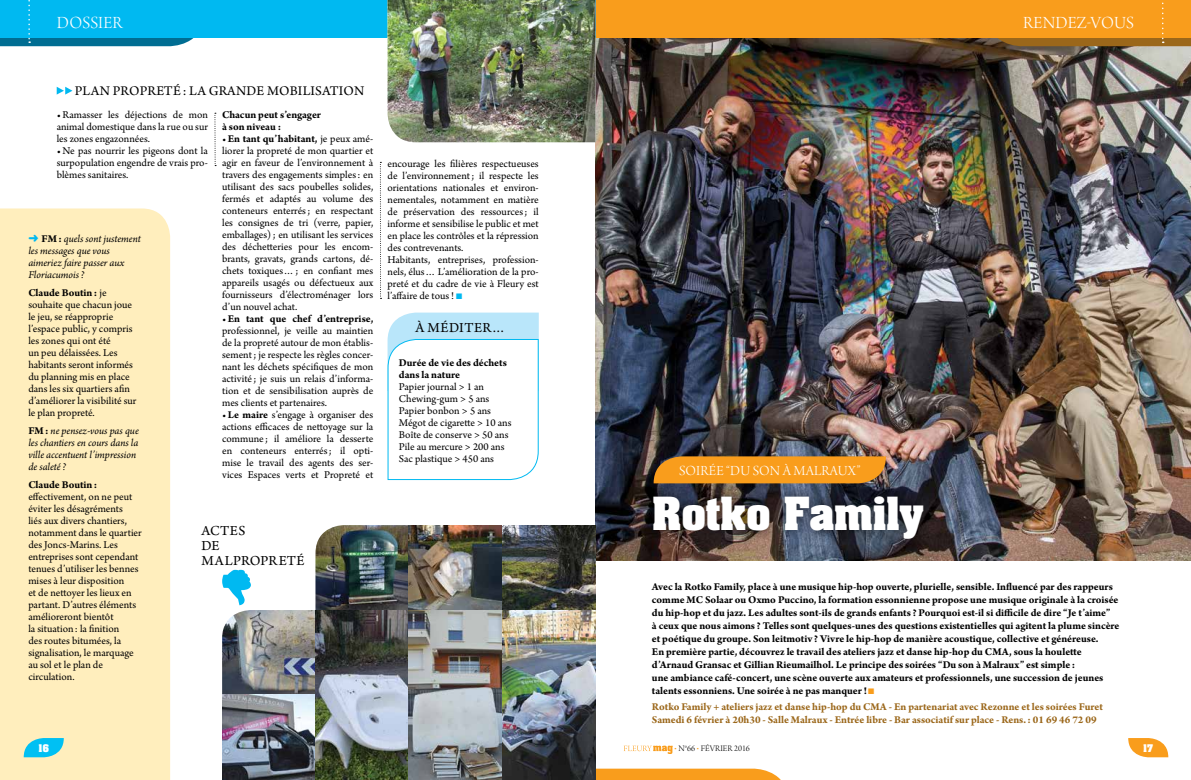
<style>
.page{position:relative;width:1191px;height:780px;background:#fff}
.page>*{position:absolute;margin:0;border:0;box-sizing:border-box;transform-origin:0 0}
.t1{font:700 38.9px "Aachen Std";color:#fff}
.t2{font:18px "Arno Pro Light Display";color:#fff}
.t3{font:14.7px "Arno Pro Light Display";letter-spacing:.01em;color:#fff}
.t4{font:14.5px/15px "Arno Pro";color:#000;text-align:justify}
.t5{font:14px "Arno Pro";color:#000}
.t6{font:11px/12px "Arno Pro";color:#000;text-align:justify}
.t7{font:700 11px/13px "Arno Pro";letter-spacing:-.005em;color:#000}
.t8{font:700 11px/13px "Arno Pro";color:#9b671a}
.t9{font:italic 11px/12px "Arno Pro";letter-spacing:-.005em;color:#000}
.t10{font:9px "Arno Pro Light Display";color:#000}
.t11{font:700 9px "Aachen Std";color:#fff}
.s1{font-weight:700}
.s2{color:#00b9f1}
.s3{font-weight:700;font-style:normal}
.s4{color:#f99d1c}
</style>
<div class="page">
<img style="left:595px;top:38px;width:596px;height:522px">
<svg style="left:1128px;top:738px;width:40px;height:19px"></svg>
<div style="left:595px;top:0;width:596px;height:38px;background:#f99d1c"></div>
<svg style="left:986px;top:2px;width:205px;height:44px"></svg>
<svg style="left:623px;top:745px;width:49px;height:9px"></svg>
<svg style="left:595px;top:768px;width:186px;height:12px;background:#f8a532"></svg>
<div style="left:0;top:0;width:595px;height:38px;background:#00b9f1"></div>
<svg style="left:0;top:0;width:194px;height:46px"></svg>
<svg style="left:57px;top:87px;width:15px;height:8px"></svg>
<div style="left:641px;top:483px;width:294px;height:67px;background:#000;opacity:.7"></div>
<svg style="left:653px;top:456px;width:233px;height:27px;background:#ed961e"></svg>
<svg style="left:387px;top:312px;width:152px;height:168px"></svg>
<div style="left:0;top:208px;width:170px;height:572px;background:#ffeebd"></div>
<img style="left:387px;top:0;width:208px;height:142px">
<img style="left:409px;top:525px;width:93px;height:85px">
<img style="left:502px;top:525px;width:93px;height:85px">
<img style="left:222px;top:695px;width:93px;height:85px">
<img style="left:315px;top:695px;width:94px;height:85px">
<img style="left:409px;top:610px;width:93px;height:170px">
<img style="left:502px;top:610px;width:93px;height:170px">
<svg style="left:24px;top:738px;width:40px;height:19px"></svg>
<img style="left:222px;top:525px;width:187px;height:170px">
<svg style="left:215px;top:113px;width:1px;height:53px"></svg>
<svg style="left:380px;top:162px;width:1px;height:137px"></svg>
<h2 class="t2" style="left:57px;top:13px;width:11px">DOSSIER</h2>
<p class="t5" style="left:75px;top:82px;width:10px">plan</p>
<p class="t5" style="left:113px;top:82px;width:10px">propret</p>
<p class="t5" style="left:173px;top:82px;width:46px">é: la grande</p>
<p class="t5" style="left:267px;top:82px;width:10px">mobilisation</p>
<p class="t6" style="left:57px;top:109px;width:153px">•Ramasser les déjections de mon animal domestique dans la rue ou sur les zones engazonnées.</p>
<p class="t6" style="left:57px;top:145px;width:153px">•Ne pas nourrir les pigeons dont la surpopulation engendre de vrais pro&shy;blèmes sanitaires.</p>
<p class="t7" style="left:222px;top:109px;width:100px;line-height:12px">Chacun peut s’engager à son niveau :</p>
<p class="t6" style="left:222px;top:133px;width:153px">•<span class="s1">En tant qu’habitant,</span> je peux amé&shy;liorer la propreté de mon quartier et agir en faveur de l’environnement à travers des engagements simples: en utilisant des sacs poubelles solides, fermés et adaptés au volume des conteneurs enterrés; en respectant les consignes de tri (verre, papier, emballages) ; en utilisant les services des déchetteries pour les encom&shy;brants, gravats, grands cartons, dé&shy;chets toxiques…; en confiant mes appareils usagés ou défectueux aux fournisseurs d’électroménager lors d’un nouvel achat.</p>
<p class="t6" style="left:222px;top:313px;width:153px">•<span class="s1">En tant que chef d’entreprise, </span>professionnel, je veille au maintien de la propreté autour de mon établis&shy;sement; je respecte les règles concer&shy;nant les déchets spécifiques de mon activité ; je suis un relais d’informa&shy;tion et de sensibilisation auprès de mes clients et partenaires.</p>
<p class="t6" style="left:222px;top:409px;width:153px">•<span class="s1">Le maire</span> s’engage à organiser des actions efficaces de nettoyage sur la commune ; il améliore la desserte en conteneurs enterrés; il opti&shy;mise le travail des agents des ser&shy;vices Espaces verts et Propreté et</p>
<p class="t9" style="left:28px;top:234px;width:114px"><span class="s2">➜</span> <span class="s3">FM:</span> quels sont justement les messages que vous aimeriez faire passer aux<br>Floriacumois?</p>
<p class="t6" style="left:28px;top:287px;width:110px;text-align:left"><span class="s1">Claude Boutin:</span> je souhaite que chacun joue le jeu, se réapproprie l’espace public, y compris les zones qui ont été<br>un peu délaissées. Les habitants seront informés du planning mis en place dans les six quartiers afin d’améliorer la visibilité sur le plan propreté.</p>
<p class="t9" style="left:28px;top:425px;width:112px"><span class="s3">FM:</span> ne pensez-vous pas que les chantiers en cours dans la ville accentuent l’impression de saleté?</p>
<p class="t7" style="left:28px;top:478px;width:70px">Claude Boutin:</p>
<p class="t6" style="left:28px;top:491px;width:115px;text-align:left">effectivement, on ne peut éviter les désagréments<br>liés aux divers chantiers, notamment dans le quartier des Joncs-Marins. Les entreprises sont cependant tenues d’utiliser les bennes mises à leur disposition<br>et de nettoyer les lieux en partant. D’autres éléments amélioreront bientôt<br>la situation : la finition<br>des routes bitumées, la signalisation, le marquage au sol et le plan de circulation.</p>
<h3 class="t4" style="left:201px;top:524px;width:11px">actes de malpropret</h3>
<h3 class="t4" style="left:297px;top:553px;width:10px">é</h3>
<p class="t6" style="left:387px;top:158px;width:153px;text-align:left">encourage les filières respectueuses de l’environnement; il respecte les orientations nationales et environ&shy;nementales, notamment en matière de préservation des ressources; il informe et sensibilise le public et met en place les contrôles et la répression des contrevenants.<br>Habitants, entreprises, profession&shy;nels, élus… L’amélioration de la pro&shy;preté et du cadre de vie à Fleury est l’affaire de tous! <span class="s2">■</span></p>
<h3 class="t4" style="left:415px;top:321px;width:44px">à méditer</h3>
<h3 class="t4" style="left:491px;top:321px;width:16px">…</h3>
<p class="t7" style="left:399px;top:357px;width:109px;line-height:12px">Durée de vie des déchets dans la nature</p>
<p class="t6" style="left:399px;top:381px;width:114px;text-align:left">Papier journal &gt; 1 an<br>Chewing-gum &gt; 5 ans<br>Papier bonbon &gt; 5 ans<br>Mégot de cigarette &gt; 10 ans<br>Boîte de conserve &gt; 50 ans<br>Pile au mercure &gt; 200 ans<br>Sac plastique &gt; 450 ans</p>
<p class="t11" style="left:39px;top:741px;width:12px">16</p>
<h2 class="t2" style="left:1023px;top:13px;width:111px">RENDEZ-VOUS</h2>
<h3 class="t3" style="left:679px;top:462px;width:183px">SOIRÉE “DU SON À MALRAUX”</h3>
<h1 class="t1" style="left:652px;top:485px;width:273px">Rotko Family</h1>
<p class="t7" style="left:652px;top:580px;width:469px">Avec la Rotko Family, place à une musique hip-hop ouverte, plurielle, sensible. Influencé par des rappeurs comme MC Solaar ou Oxmo Puccino, la formation essonnienne propose une musique originale à la croisée du hip-hop et du jazz. Les adultes sont-ils de grands enfants? Pourquoi est-il si difficile de dire “Je t’aime”<br>à ceux que nous aimons? Telles sont quelques-unes des questions existentielles qui agitent la plume sincère et poétique du groupe. Son leitmotiv ? Vivre le hip-hop de manière acoustique, collective et généreuse.<br>En première partie, découvrez le travail des ateliers jazz et danse hip-hop du CMA, sous la houlette d’Arnaud Gransac et Gillian Rieumailhol. Le principe des soirées “Du son à Malraux” est simple :<br>une ambiance café-concert, une scène ouverte aux amateurs et professionnels, une succession de jeunes talents essonniens. Une soirée à ne pas manquer! <span class="s4">■</span></p>
<p class="t8" style="left:652px;top:700px;width:452px">Rotko Family + ateliers jazz et danse hip-hop du CMA - En partenariat avec Rezonne et les soirées Furet<br>Samedi 6 février à 20h30 - Salle Malraux - Entrée libre - Bar associatif sur place - Rens.: 01 69 46 72 09</p>
<p class="t10" style="left:674px;top:743px;width:77px"><span class="s4">•</span> N°66 <span class="s4">•</span> FÉVRIER 2016</p>
<p class="t11" style="left:1143px;top:741px;width:12px">17</p>
</div>
